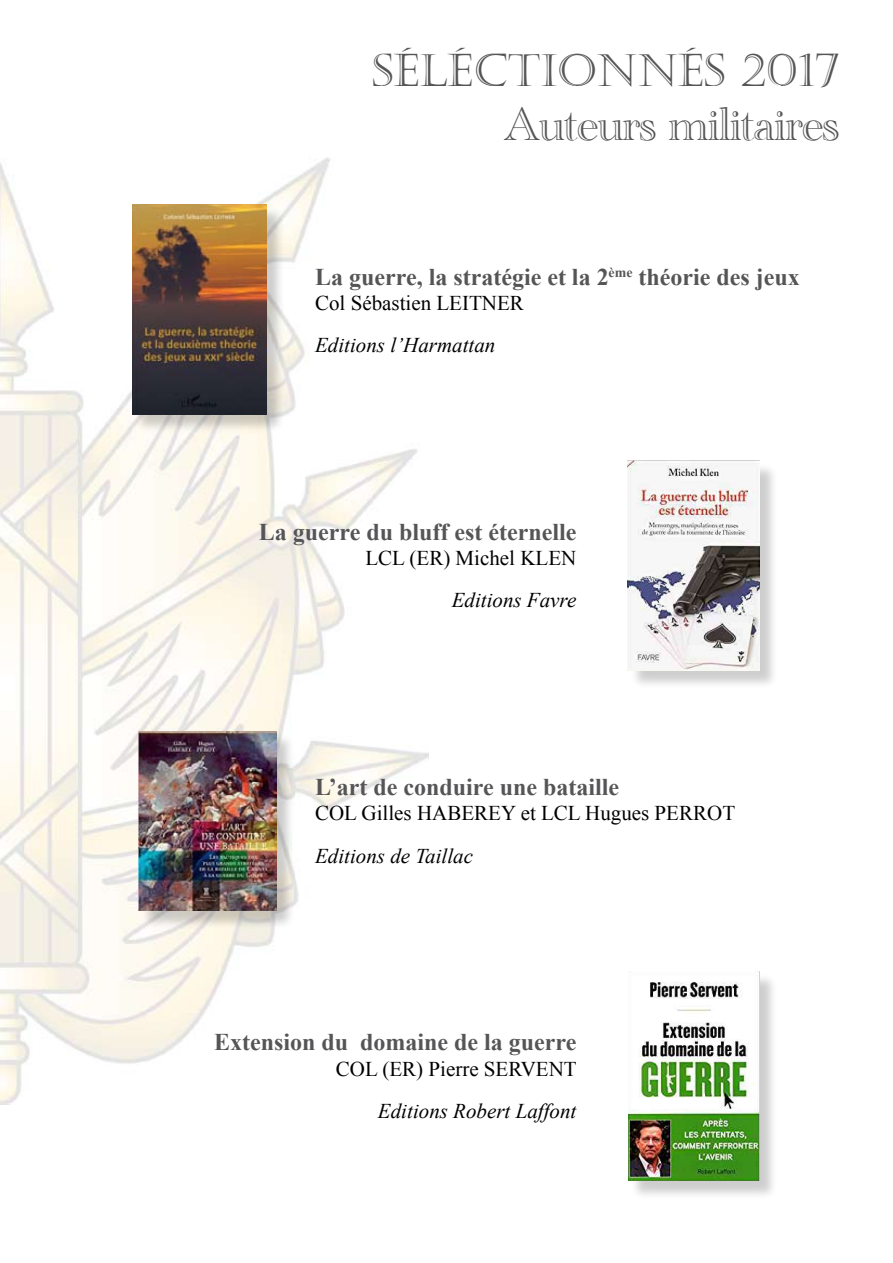
<style>
.page{position:relative;width:893px;height:1263px;background:#fff}
.page>*{position:absolute;margin:0;border:0;box-sizing:border-box;transform-origin:0 0}
.t1{font:45px "Cathedral Open";color:#555557}
.t2{font:45px "Castellar";color:#555557}
.t3{font:700 24px "Times New Roman";color:#555557}
.t4{font:21px "Times New Roman";color:#000}
.t5{font:italic 21px "Times New Roman";color:#000}
</style>
<div class="page">
<img style="left:0;top:158px;width:428px;height:947px">
<div style="left:134px;top:206px;width:153px;height:229px;background:#000;opacity:.2"></div>
<img style="left:132px;top:204px;width:134px;height:210px">
<div style="left:629px;top:462px;width:149px;height:227px;background:#000;opacity:.2"></div>
<img style="left:628px;top:461px;width:131px;height:209px">
<div style="left:140px;top:733px;width:156px;height:196px;background:#000;opacity:.2"></div>
<img style="left:139px;top:731px;width:137px;height:179px">
<div style="left:630px;top:972px;width:149px;height:229px;background:#000;opacity:.2"></div>
<img style="left:628px;top:971px;width:131px;height:209px">
<h1 class="t2" style="left:372px;top:45px;width:469px">SÉLÉCTIONNÉS 2017</h1>
<h1 class="t1" style="left:505px;top:98px;width:336px">Auteurs militaires</h1>
<p class="t3" style="left:315px;top:260px;width:486px">La guerre, la stratégie et la 2<sup>ème</sup> théorie des jeux</p>
<p class="t4" style="left:315px;top:289px;width:210px">Col Sébastien LEITNER</p>
<p class="t5" style="left:315px;top:331px;width:182px">Editions l’Harmattan</p>
<p class="t3" style="left:259px;top:515px;width:319px">La guerre du bluff est éternelle</p>
<p class="t4" style="left:365px;top:544px;width:212px">LCL (ER) Michel KLEN</p>
<p class="t5" style="left:452px;top:586px;width:126px">Editions Favre</p>
<p class="t3" style="left:315px;top:770px;width:306px">L’art de conduire une bataille</p>
<p class="t4" style="left:315px;top:799px;width:421px">COL Gilles HABEREY et LCL Hugues PERROT</p>
<p class="t5" style="left:315px;top:841px;width:159px">Editions de Taillac</p>
<p class="t3" style="left:214px;top:1026px;width:364px">Extension du domaine de la guerre</p>
<p class="t4" style="left:336px;top:1054px;width:242px">COL (ER) Pierre SERVENT</p>
<p class="t5" style="left:378px;top:1096px;width:200px">Editions Robert Laffont</p>
</div>
